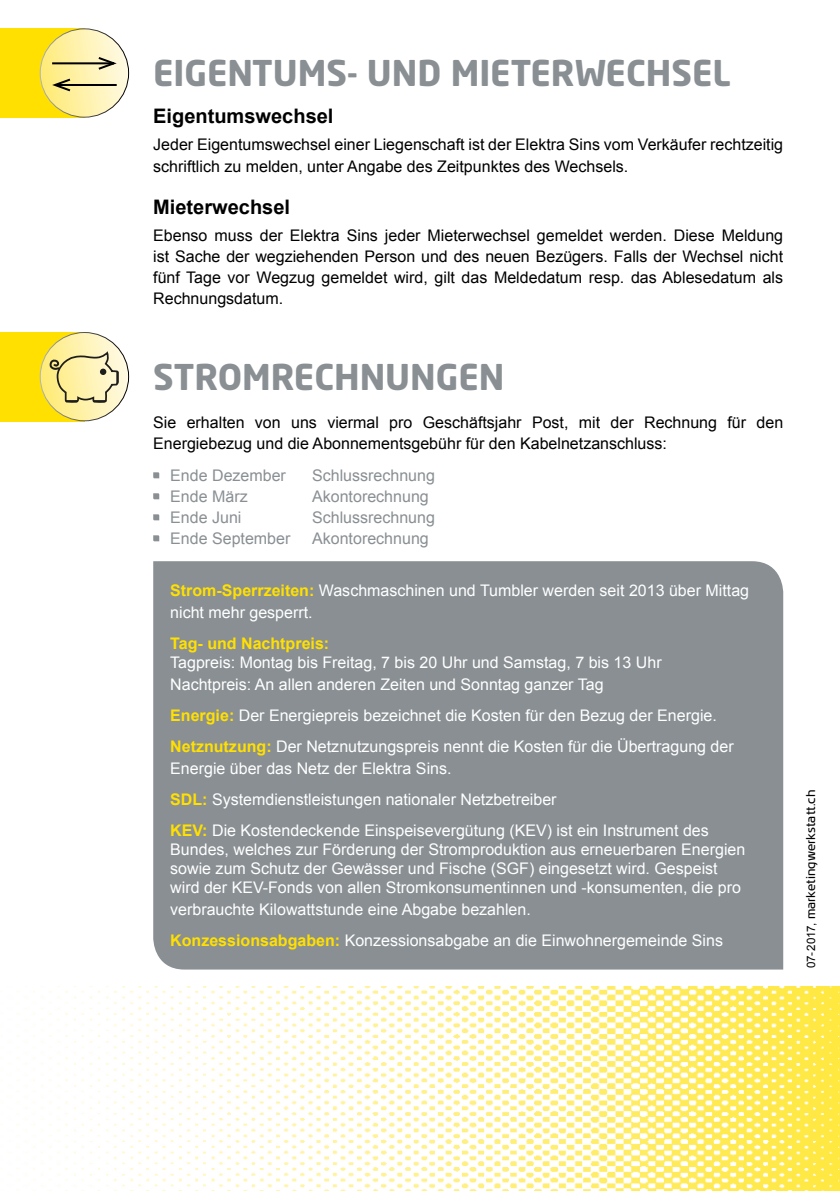
<style>
.page{position:relative;width:840px;height:1191px;background:#fff}
.page>*{position:absolute;margin:0;border:0;box-sizing:border-box;transform-origin:0 0}
.t1{font:700 35px "Neo Sans";color:#898f93}
.t2{font:700 20px "Arial";color:#000}
.t3{font:16px/30.8px "Arial";color:#fff}
.t4{font:16px/21px "Arial";color:#000}
.t5{font:16px "Arial";color:#898f93}
.t6{font:700 16px "Arial";color:#ffe000}
.t7{font:11.6px "Noa LT Std";color:#000}
.s1{font-weight:700;color:#ffe000}
.s2{font-family:"Arial"}
</style>
<div class="page">
<img style="left:1px;top:986px;width:838px;height:205px">
<svg style="left:153px;top:472px;width:6px;height:6px"></svg>
<svg style="left:153px;top:493px;width:6px;height:6px"></svg>
<svg style="left:153px;top:514px;width:6px;height:6px"></svg>
<svg style="left:153px;top:535px;width:6px;height:6px"></svg>
<div style="left:153px;top:561px;width:629px;height:408px;background:#898f93"></div>
<div style="left:0;top:28px;width:84px;height:90px;background:#ffe000"></div>
<svg style="left:40px;top:29px;width:88px;height:88px;background:#fbeeac"></svg>
<hr style="left:52px;top:62px;width:62px;height:2px;background:#000">
<svg style="left:96px;top:55px;width:23px;height:16px"></svg>
<hr style="left:55px;top:84px;width:62px;height:2px;background:#000">
<svg style="left:49px;top:77px;width:23px;height:16px"></svg>
<div style="left:0;top:332px;width:84px;height:89px;background:#ffe000"></div>
<svg style="left:40px;top:332px;width:88px;height:89px;background:#f4e8a7"></svg>
<svg style="left:50px;top:353px;width:70px;height:51px;background:#e1d69b"></svg>
<h1 class="t1" style="left:153px;top:51px;width:578px">EIGENTUMS- UND MIETERWECHSEL</h1>
<p class="t2" style="left:153px;top:103px;width:182px">Eigentumswechsel</p>
<p class="t4" style="left:153px;top:133px;width:631px;line-height:22px">Jeder Eigentumswechsel einer Liegenschaft ist der Elektra Sins vom Verkäufer rechtzeitig schriftlich zu melden, unter Angabe des Zeitpunktes des Wechsels.</p>
<p class="t2" style="left:153px;top:194px;width:138px">Mieterwechsel</p>
<p class="t4" style="left:153px;top:224px;width:631px;text-align:justify">Ebenso muss der Elektra Sins jeder Mieterwechsel gemeldet werden. Diese Meldung ist Sache der wegziehenden Person und des neuen Bezügers. Falls der Wechsel nicht fünf Tage vor Wegzug gemeldet wird, gilt das Meldedatum resp. das Ablesedatum als Rechnungsdatum.</p>
<h1 class="t1" style="left:153px;top:354px;width:352px">STROMRECHNUNGEN</h1>
<p class="t4" style="left:153px;top:412px;width:631px">Sie erhalten von uns viermal pro Geschäftsjahr Post, mit der Rechnung für den<br>Energiebezug und die Abonnementsgebühr für den Kabelnetzanschluss:</p>
<p class="t5" style="left:170px;top:465px;width:117px">Ende Dezember</p>
<p class="t5" style="left:312px;top:465px;width:124px">Schlussrechnung</p>
<p class="t5" style="left:170px;top:486px;width:79px">Ende März</p>
<p class="t5" style="left:312px;top:486px;width:118px">Akontorechnung</p>
<p class="t5" style="left:170px;top:507px;width:73px">Ende Juni</p>
<p class="t5" style="left:312px;top:507px;width:124px">Schlussrechnung</p>
<p class="t5" style="left:170px;top:528px;width:122px">Ende September</p>
<p class="t5" style="left:312px;top:528px;width:118px">Akontorechnung</p>
<p class="t3" style="left:170px;top:580px;width:580px;line-height:22px"><span class="s1">Strom-Sperrzeiten:</span> Waschmaschinen und Tumbler werden seit 2013 über Mittag nicht mehr gesperrt.</p>
<p class="t6" style="left:170px;top:633px;width:160px">Tag- und Nachtpreis:</p>
<p class="t3" style="left:170px;top:652px;width:492px;line-height:22px">Tagpreis: Montag bis Freitag, 7 bis 20 Uhr und Samstag, 7 bis 13 Uhr<br>Nachtpreis: An allen anderen Zeiten und Sonntag ganzer Tag</p>
<p class="t3" style="left:170px;top:700px;width:564px"><span class="s1">Energie:</span> Der Energiepreis bezeichnet die Kosten für den Bezug der Energie.<br><span class="s1">Netznutzung:</span> Der Netznutzungspreis nennt die Kosten für die Übertragung der</p>
<p class="t3" style="left:170px;top:753px;width:540px">Energie über das Netz der Elektra Sins.<br><span class="s1">SDL:</span> Systemdienstleistungen nationaler Netzbetreiber<br><span class="s1">KEV:</span> Die Kostendeckende Einspeisevergütung (KEV) ist ein Instrument des</p>
<p class="t3" style="left:170px;top:839px;width:576px;line-height:19.2px">Bundes, welches zur Förderung der Stromproduktion aus erneuerbaren Energien sowie zum Schutz der Gewässer und Fische (SGF) eingesetzt wird. Gespeist wird der KEV-Fonds von allen Stromkonsumentinnen und -konsumenten, die pro</p>
<p class="t3" style="left:170px;top:894px;width:554px">verbrauchte Kilowattstunde eine Abgabe bezahlen.<br><span class="s1">Konzessionsabgaben:</span> Konzessionsabgabe an die Einwohnergemeinde Sins</p>
<p class="t7" style="left:803px;top:968px;width:180px;rotate:-90deg"><span class="s2">07-2017,</span> marketingwerkstatt.ch</p>
</div>
